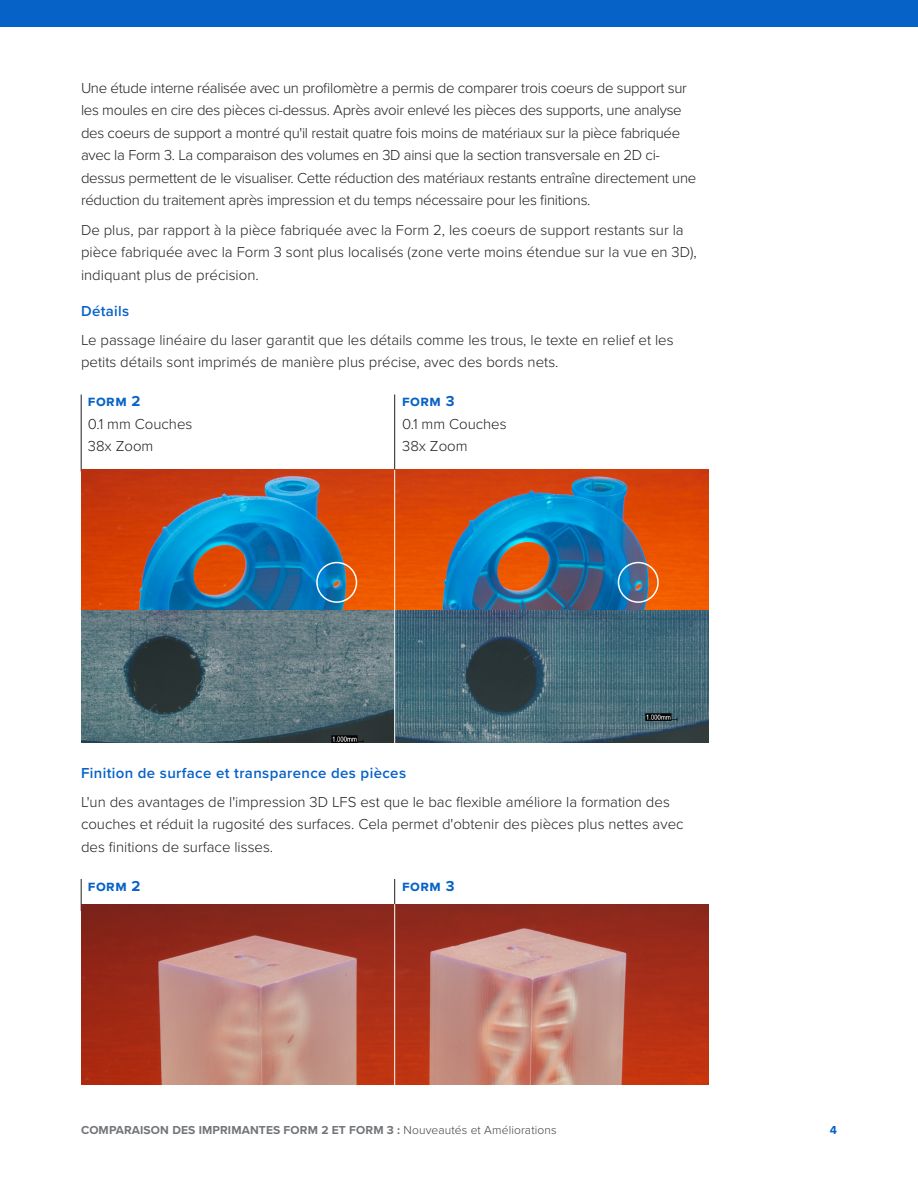
<style>
.page{position:relative;width:918px;height:1188px;background:#fff}
.page>*{position:absolute;margin:0;border:0;box-sizing:border-box;transform-origin:0 0}
.t1{font:300 15px/22.5px "Proxima Nova";color:#231f20}
.t2{font:300 15px/22.5px "Proxima Nova";letter-spacing:-.02em;color:#231f20}
.t3{font:600 15px "Proxima Nova";letter-spacing:.025em;color:#0762c8}
.t4{font:700 15px "Proxima Nova";letter-spacing:.03em;color:#0762c8}
.t5{font:700 12px "Proxima Nova";letter-spacing:.01em;color:#727579}
.t6{font:700 12px "Proxima Nova";color:#0762c8}
.s1{font-weight:300;color:#414042}
</style>
<div class="page">
<div style="left:0;top:0;width:918px;height:27px;background:#0762c8"></div>
<hr style="left:394px;top:395px;width:1px;height:77px;background:#231f20">
<hr style="left:81px;top:395px;width:1px;height:77px;background:#231f20">
<hr style="left:394px;top:879px;width:1px;height:32px;background:#231f20">
<hr style="left:81px;top:879px;width:1px;height:32px;background:#231f20">
<img style="left:81px;top:904px;width:627px;height:181px">
<hr style="left:394px;top:904px;width:1px;height:190px;background:#fff">
<img style="left:81px;top:470px;width:627px;height:273px">
<hr style="left:394px;top:470px;width:1px;height:275px;background:#fff">
<div style="left:316px;top:562px;width:41px;height:41px;border:2px solid #fff;border-radius:50%"></div>
<div style="left:618px;top:562px;width:41px;height:41px;border:2px solid #fff;border-radius:50%"></div>
<p class="t2" style="left:81px;top:76px;width:617px">Une étude interne réalisée avec un profilomètre a permis de comparer trois coeurs de support sur les moules en cire des pièces ci-dessus. Après avoir enlevé les pièces des supports, une analyse des coeurs de support a montré qu'il restait quatre fois moins de matériaux sur la pièce fabriquée avec la Form 3. La comparaison des volumes en 3D ainsi que la section transversale en 2D ci&shy;dessus permettent de le visualiser. Cette réduction des matériaux restants entraîne directement une réduction du traitement après impression et du temps nécessaire pour les finitions.</p>
<p class="t1" style="left:81px;top:218px;width:617px">De plus, par rapport à la pièce fabriquée avec la Form 2, les coeurs de support restants sur la pièce fabriquée avec la Form 3 sont plus localisés (zone verte moins étendue sur la vue en 3D), indiquant plus de précision.</p>
<p class="t3" style="left:81px;top:300px;width:50px">Détails</p>
<p class="t1" style="left:81px;top:328px;width:594px">Le passage linéaire du laser garantit que les détails comme les trous, le texte en relief et les petits détails sont imprimés de manière plus précise, avec des bords nets.</p>
<p class="t4" style="left:88px;top:390px;width:54px">form 2</p>
<p class="t1" style="left:88px;top:412px;width:106px">0.1 mm Couches<br>38x Zoom</p>
<p class="t4" style="left:402px;top:390px;width:54px">form 3</p>
<p class="t1" style="left:402px;top:412px;width:106px">0.1 mm Couches<br>38x Zoom</p>
<p class="t3" style="left:81px;top:761px;width:327px">Finition de surface et transparence des pièces</p>
<p class="t1" style="left:81px;top:790px;width:604px">L'un des avantages de l'impression 3D LFS est que le bac flexible améliore la formation des couches et réduit la rugosité des surfaces. Cela permet d'obtenir des pièces plus nettes avec des finitions de surface lisses.</p>
<p class="t4" style="left:88px;top:875px;width:54px">form 2</p>
<p class="t4" style="left:402px;top:875px;width:54px">form 3</p>
<p class="t5" style="left:81px;top:1122px;width:477px">COMPARAISON DES IMPRIMANTES FORM 2 ET FORM 3 : <span class="s1">Nouveautés et Améliorations</span></p>
<p class="t6" style="left:830px;top:1122px;width:9px">4</p>
</div>
